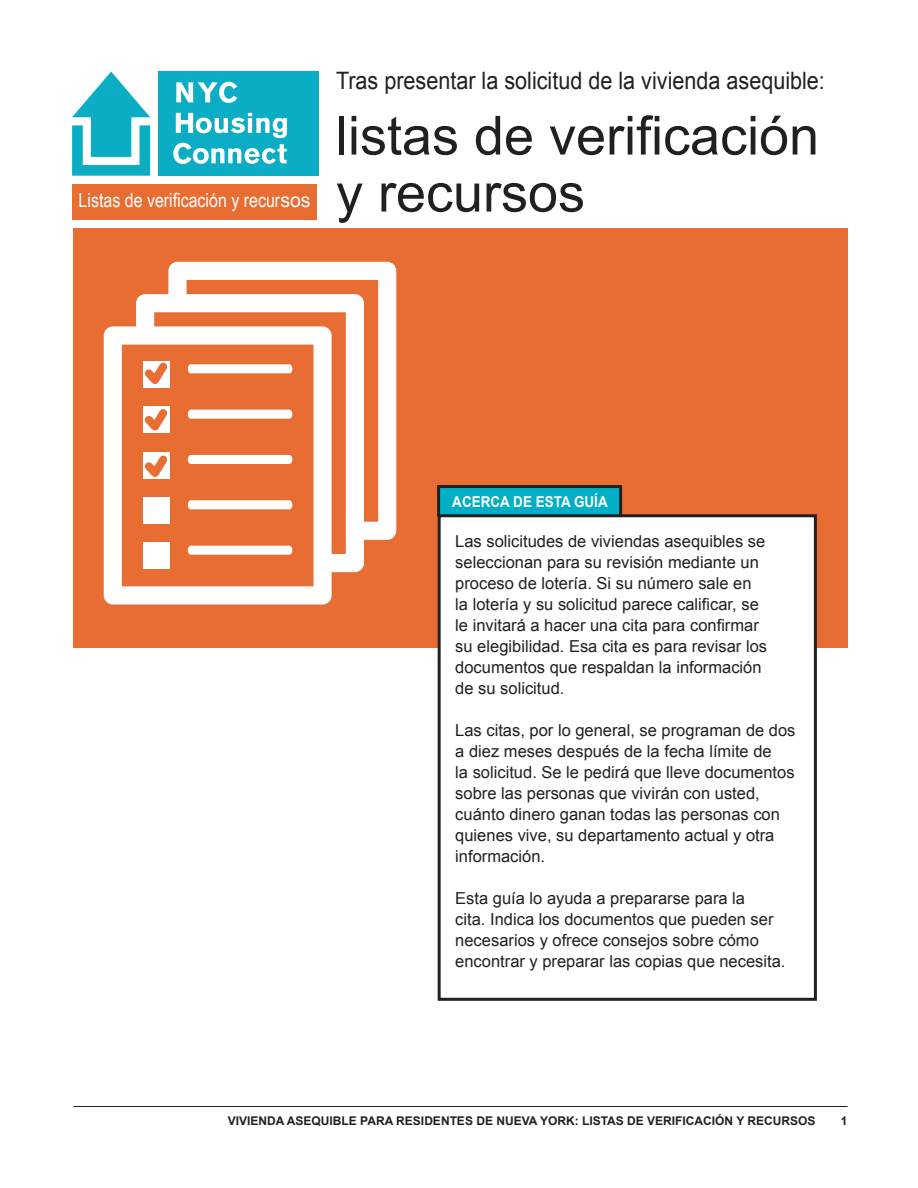
<style>
.page{position:relative;width:918px;height:1188px;background:#fff}
.page>*{position:absolute;margin:0;border:0;box-sizing:border-box;transform-origin:0 0}
.t1{font:54px/57px "Arial";color:#231f20}
.t2{font:24px "Arial";color:#231f20;scale:.9 1}
.t3{font:19.5px "Arial Narrow";color:#fff}
.t4{font:16.5px/21px "Arial";color:#231f20}
.t5{font:700 15px "Arial";color:#fff;scale:.9 1}
.t6{font:700 12px "Arial";color:#231f20}
.s1{font-family:"Arial"}
</style>
<div class="page">
<hr style="left:74px;top:1106px;width:774px;height:1px;background:#231f20">
<div style="left:158px;top:71px;width:160px;height:105px;background:#0badc5"></div>
<svg style="left:176px;top:82px;width:61px;height:21px"></svg>
<svg style="left:173px;top:113px;width:114px;height:51px"></svg>
<div style="left:72px;top:120px;width:78px;height:56px;border:11px solid #0badc5"></div>
<svg style="left:72px;top:72px;width:78px;height:85px"></svg>
<div style="left:73px;top:184px;width:244px;height:36px;background:#e86d33"></div>
<div style="left:73px;top:229px;width:774px;height:419px;background:#e86d33"></div>
<svg style="left:104px;top:262px;width:292px;height:343px"></svg>
<svg style="left:188px;top:364px;width:104px;height:9px"></svg>
<svg style="left:188px;top:410px;width:104px;height:9px"></svg>
<svg style="left:188px;top:455px;width:104px;height:9px"></svg>
<svg style="left:188px;top:500px;width:104px;height:9px"></svg>
<div style="left:143px;top:497px;width:26px;height:27px;background:#fff"></div>
<svg style="left:188px;top:546px;width:104px;height:9px"></svg>
<div style="left:143px;top:543px;width:26px;height:26px;background:#fff"></div>
<svg style="left:138px;top:356px;width:36px;height:37px"></svg>
<svg style="left:138px;top:402px;width:36px;height:38px"></svg>
<svg style="left:138px;top:449px;width:36px;height:37px"></svg>
<div style="left:439px;top:487px;width:182px;height:30px;background:#00aec5"></div>
<div style="left:437px;top:485px;width:185px;height:33px;border:3px solid #231f20"></div>
<div style="left:439px;top:516px;width:376px;height:483px;background:#fff"></div>
<div style="left:438px;top:514px;width:379px;height:487px;border:3px solid #231f20"></div>
<p class="t3" style="left:79px;top:186px;width:234px">Listas de verificación y recur<span class="s1">sos</span></p>
<p class="t2" style="left:336px;top:64px;width:545px">Tras presentar la solicitud de la vivienda asequible:</p>
<p class="t1" style="left:336px;top:108px;width:485px">listas de verificación y recursos</p>
<p class="t5" style="left:452px;top:491px;width:174px">ACERCA DE ESTA GUÍA</p>
<p class="t4" style="left:455px;top:531px;width:313px">Las solicitudes de viviendas asequibles se seleccionan para su revisión mediante un proceso de lotería. Si su número sale en la lotería y su solicitud parece calificar, se le invitará a hacer una cita para confirmar su elegibilidad. Esa cita es para revisar los documentos que respaldan la información de su solicitud.</p>
<p class="t4" style="left:455px;top:720px;width:342px">Las citas, por lo general, se programan de dos a diez meses después de la fecha límite de<br>la solicitud. Se le pedirá que lleve documentos sobre las personas que vivirán con usted, cuánto dinero ganan todas las personas con quienes vive, su departamento actual y otra información.</p>
<p class="t4" style="left:455px;top:888px;width:332px">Esta guía lo ayuda a prepararse para la<br>cita. Indica los documentos que pueden ser necesarios y ofrece consejos sobre cómo encontrar y preparar las copias que necesita.</p>
<p class="t6" style="left:228px;top:1113px;width:589px">VIVIENDA ASEQUIBLE PARA RESIDENTES DE NUEVA YORK: LISTAS DE VERIFICACIÓN Y RECURSOS</p>
<p class="t6" style="left:841px;top:1113px;width:8px">1</p>
</div>
